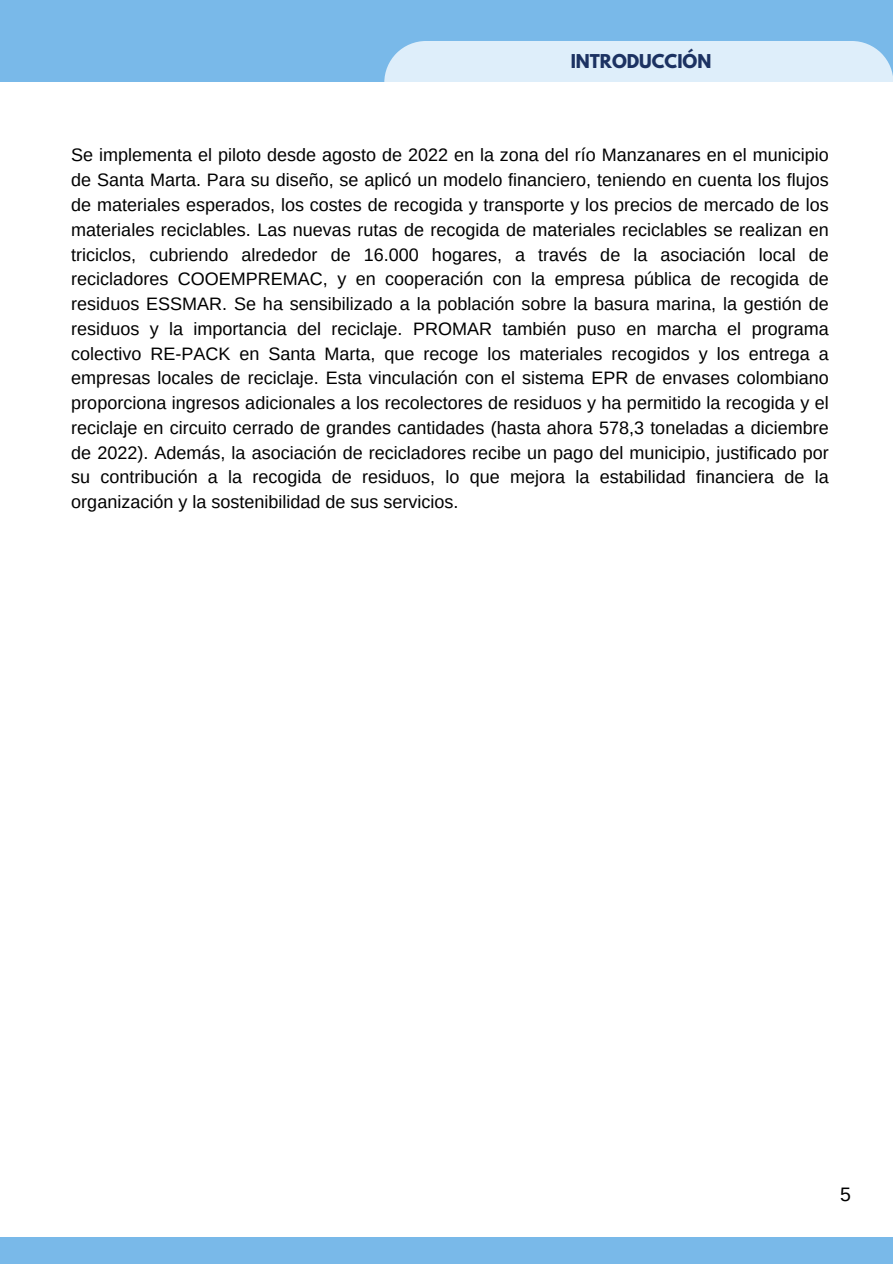
<style>
.page{position:relative;width:893px;height:1264px;background:#fff}
.page>*{position:absolute;margin:0;border:0;box-sizing:border-box;transform-origin:0 0}
.t1{font:19.5px "Arimo";color:#000}
.t2{font:18px/24.8px "Arimo";color:#000;text-align:justify}
.t3{font:700 16.95px "League Spartan";color:#1c3262}
</style>
<div class="page">
<div style="left:0;top:1236px;width:892px;height:27px;background:#79b9e9"></div>
<div style="left:0;top:0;width:892px;height:82px;background:#79b9e9"></div>
<div style="left:384px;top:41px;width:508px;height:41px;background:#deeefa"></div>
<p class="t3" style="left:570px;top:53px;width:142px">INTRODUCCIÓN</p>
<p class="t2" style="left:71px;top:143px;width:759px">Se implementa el piloto desde agosto de 2022 en la zona del río Manzanares en el municipio de Santa Marta. Para su diseño, se aplicó un modelo financiero, teniendo en cuenta los flujos de materiales esperados, los costes de recogida y transporte y los precios de mercado de los materiales reciclables. Las nuevas rutas de recogida de materiales reciclables se realizan en triciclos, cubriendo alrededor de 16.000 hogares, a través de la asociación local de recicladores COOEMPREMAC, y en cooperación con la empresa pública de recogida de residuos ESSMAR. Se ha sensibilizado a la población sobre la basura marina, la gestión de residuos y la importancia del reciclaje. PROMAR también puso en marcha el programa colectivo RE-PACK en Santa Marta, que recoge los materiales recogidos y los entrega a empresas locales de reciclaje. Esta vinculación con el sistema EPR de envases colombiano proporciona ingresos adicionales a los recolectores de residuos y ha permitido la recogida y el reciclaje en circuito cerrado de grandes cantidades (hasta ahora 578,3 toneladas a diciembre de 2022). Además, la asociación de recicladores recibe un pago del municipio, justificado por su contribución a la recogida de residuos, lo que mejora la estabilidad financiera de la organización y la sostenibilidad de sus servicios.</p>
<p class="t1" style="left:840px;top:1183px;width:12px">5</p>
</div>
